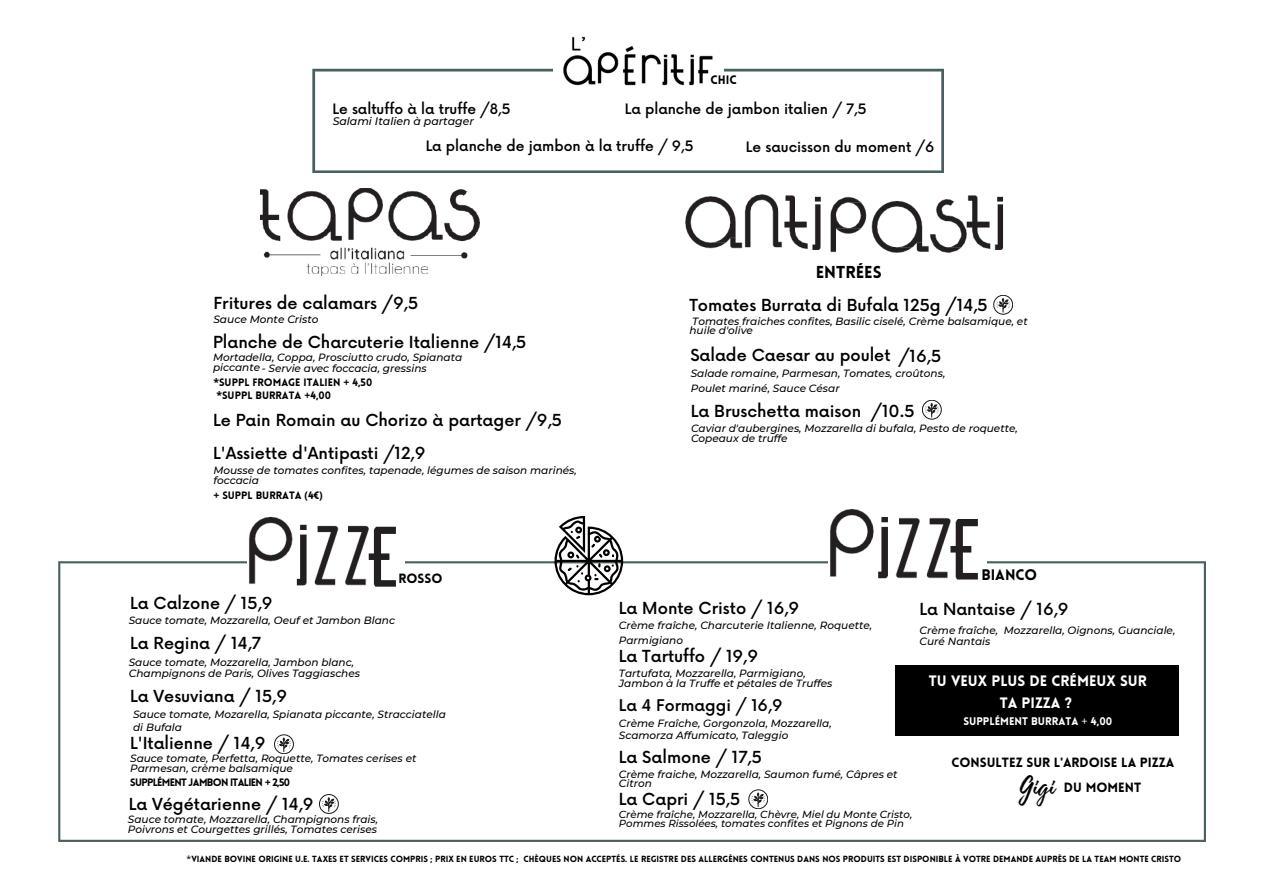
<style>
.page{position:relative;width:1263px;height:893px;background:#fff}
.page>*{position:absolute;margin:0;border:0;box-sizing:border-box;transform-origin:0 0}
.t1{font:26.25px "Playlist Script";color:#000}
.t2{font:900 16.88px "Lovelo";color:#000}
.t3{font:500 16.2px "Now";color:#000}
.t4{font:500 15.75px "Now";color:#000}
.t5{font:900 14.92px "Lovelo";color:#000}
.t6{font:900 14.77px/21.5px "Lovelo";color:#fff;text-align:center}
.t7{font:500 14.02px "Now";color:#000}
.t8{font:500 13.95px "Now";color:#000}
.t9{font:900 13.12px "Lovelo";color:#000}
.t10{font:900 13.05px "Lovelo";color:#000}
.t11{font:900 12px "Lovelo";color:#000}
.t12{font:italic 500 10.95px "Montserrat";color:#000}
.t13{font:900 10.8px "Lovelo";color:#fff}
.t14{font:italic 500 10.57px "Montserrat";color:#000}
.t15{font:italic 500 10.5px/9.6px "Montserrat";color:#000}
.t16{font:900 10.5px "Lovelo";color:#000}
.t17{font:900 10.5px "Lovelo";letter-spacing:-.065em;color:#000}
.t18{font:italic 500 10.2px "Montserrat";color:#000}
.t19{font:900 8.7px "Lovelo";color:#000}
.s1{font-family:"Noto Sans";font-weight:700}
.s2{font-family:"Noto Sans";font-weight:700;font-style:italic}
.s3{font-family:"Noto Sans";font-weight:400}
</style>
<div class="page">
<svg style="left:312px;top:69px;width:632px;height:104px"></svg>
<img style="left:553px;top:36px;width:171px;height:53px">
<img style="left:685px;top:194px;width:318px;height:59px">
<svg style="left:58px;top:561px;width:1148px;height:281px"></svg>
<svg style="left:554px;top:516px;width:69px;height:79px"></svg>
<img style="left:247px;top:516px;width:158px;height:85px">
<img style="left:260px;top:188px;width:219px;height:88px">
<div style="left:895px;top:665px;width:284px;height:70px;background:#000"></div>
<img style="left:829px;top:508px;width:157px;height:85px">
<div style="left:993px;top:295px;width:20px;height:19px;border:1px solid #1b181a;border-radius:50%"></div>
<svg style="left:996px;top:298px;width:14px;height:14px"></svg>
<div style="left:319px;top:794px;width:19px;height:19px;border:1px solid #1b181a;border-radius:50%"></div>
<svg style="left:322px;top:797px;width:14px;height:14px"></svg>
<div style="left:749px;top:789px;width:19px;height:20px;border:1px solid #1b181a;border-radius:50%"></div>
<svg style="left:751px;top:792px;width:14px;height:14px"></svg>
<div style="left:922px;top:400px;width:19px;height:19px;border:1px solid #1b181a;border-radius:50%"></div>
<svg style="left:925px;top:403px;width:14px;height:14px"></svg>
<div style="left:274px;top:734px;width:20px;height:20px;border:1px solid #1b181a;border-radius:50%"></div>
<svg style="left:277px;top:737px;width:14px;height:14px"></svg>
<p class="t11" style="left:711px;top:75px;width:28px">CHIC</p>
<p class="t7" style="left:625px;top:101px;width:243px">La planche de jambon italien / 7,5</p>
<p class="t7" style="left:426px;top:139px;width:269px">La planche de jambon à la truffe / 9,5</p>
<p class="t8" style="left:332px;top:102px;width:180px">Le saltuffo à la truffe /8,5</p>
<p class="t12" style="left:333px;top:115px;width:143px">Salami Italien à partager</p>
<p class="t7" style="left:746px;top:139px;width:190px">Le saucisson du moment /6</p>
<p class="t3" style="left:214px;top:294px;width:206px">Fritures de calamars /9,5</p>
<p class="t14" style="left:213px;top:312px;width:107px">Sauce Monte Cristo</p>
<p class="t3" style="left:213px;top:334px;width:315px">Planche de Charcuterie Italienne /14,5</p>
<p class="t15" style="left:213px;top:352px;width:251px">Mortadella, Coppa, Prosciutto crudo, Spianata</p>
<p class="t15" style="left:213px;top:362px;width:49px">piccante</p>
<p class="t15" style="left:262px;top:363px;width:166px">- Servie avec foccacia, gressins</p>
<p class="t16" style="left:213px;top:378px;width:160px"><span class="s1">*</span>SUPPL FROMAGE ITALIEN <span class="s1">+</span> 4,50</p>
<p class="t3" style="left:213px;top:411px;width:350px">Le Pain Romain au Chorizo à partager /9,5</p>
<p class="t16" style="left:216px;top:391px;width:116px"><span class="s1">*</span>SUPPL BURRATA <span class="s1">+</span>4,00</p>
<p class="t3" style="left:213px;top:445px;width:214px">L'Assiette d'Antipasti /12,9</p>
<p class="t15" style="left:213px;top:465px;width:365px;line-height:10.1px">Mousse de tomates confites, tapenade, légumes de saison marinés, foccacia</p>
<p class="t16" style="left:213px;top:491px;width:111px"><span class="s1">+</span> SUPPL BURRATA <span class="s1">(</span>4€<span class="s1">)</span></p>
<p class="t10" style="left:398px;top:573px;width:46px">ROSSO</p>
<p class="t3" style="left:130px;top:594px;width:144px">La Calzone / 15,9</p>
<p class="t15" style="left:129px;top:615px;width:268px">Sauce tomate, Mozzarella, Oeuf et Jambon Blanc</p>
<p class="t3" style="left:130px;top:634px;width:132px">La Regina / 14,7</p>
<p class="t15" style="left:129px;top:658px;width:227px">Sauce tomate, Mozzarella, Jambon blanc,</p>
<p class="t15" style="left:129px;top:668px;width:233px">Champignons de Paris, Olives Taggiasches</p>
<p class="t3" style="left:130px;top:688px;width:158px">La Vesuviana / 15,9</p>
<p class="t15" style="left:133px;top:708px;width:314px;line-height:12.4px">Sauce tomate, Mozarella, Spianata piccante, Stracciatella di Bufala</p>
<p class="t3" style="left:130px;top:734px;width:137px">L'Italienne / 14,9</p>
<p class="t15" style="left:130px;top:754px;width:288px">Sauce tomate, Perfetta, Roquette, Tomates cerises et<br>Parmesan, crème balsamique</p>
<p class="t17" style="left:130px;top:778px;width:161px">SUPPLÉMENT JAMBON ITALIEN <span class="s2">+</span> 2,50</p>
<p class="t3" style="left:129px;top:795px;width:186px">La Végétarienne / 14,9</p>
<p class="t15" style="left:128px;top:815px;width:252px">Sauce tomate, Mozzarella, Champignons frais,<br>Poivrons et Courgettes grillés, Tomates cerises</p>
<p class="t2" style="left:816px;top:265px;width:67px">ENTRÉES</p>
<p class="t3" style="left:689px;top:296px;width:300px">Tomates Burrata di Bufala 125g /14,5</p>
<p class="t15" style="left:689px;top:316px;width:340px">Tomates fraiches confites, Basilic ciselé, Crème balsamique, et huile d'olive</p>
<p class="t3" style="left:690px;top:347px;width:202px">Salade Caesar au poulet</p>
<p class="t3" style="left:898px;top:348px;width:44px">/16,5</p>
<p class="t15" style="left:691px;top:365px;width:256px;line-height:15.2px">Salade romaine, Parmesan, Tomates, croûtons,<br>Poulet mariné, Sauce César</p>
<p class="t3" style="left:691px;top:402px;width:225px">La Bruschetta maison /10.5</p>
<p class="t15" style="left:691px;top:423px;width:328px;line-height:10.1px">Caviar d'aubergines, Mozzarella di bufala, Pesto de roquette,<br>Copeaux de truffe</p>
<p class="t3" style="left:619px;top:599px;width:182px">La Monte Cristo / 16,9</p>
<p class="t15" style="left:619px;top:618px;width:255px;line-height:15.2px">Crème fraîche, Charcuterie Italienne, Roquette,<br>Parmigiano</p>
<p class="t3" style="left:619px;top:647px;width:141px">La Tartuffo / 19,9</p>
<p class="t15" style="left:619px;top:668px;width:188px">Tartufata, Mozzarella, Parmigiano,</p>
<p class="t15" style="left:619px;top:678px;width:215px">Jambon à la Truffe et pétales de Truffes</p>
<p class="t4" style="left:619px;top:697px;width:165px">La 4 Formaggi / 16,9</p>
<p class="t15" style="left:619px;top:718px;width:214px">Crème Fraîche, Gorgonzola, Mozzarella,</p>
<p class="t15" style="left:619px;top:730px;width:171px">Scamorza Affumicato, Taleggio</p>
<p class="t3" style="left:619px;top:748px;width:145px">La Salmone / 17,5</p>
<p class="t15" style="left:619px;top:769px;width:280px">Crème fraiche, Mozzarella, Saumon fumé, Câpres et<br>Citron</p>
<p class="t3" style="left:619px;top:790px;width:123px">La Capri / 15,5</p>
<p class="t18" style="left:619px;top:807px;width:295px">Crème fraîche, Mozzarella, Chèvre, Miel du Monte Cristo,</p>
<p class="t18" style="left:619px;top:816px;width:287px">Pommes Rissolées, tomates confites et Pignons de Pin</p>
<p class="t5" style="left:981px;top:568px;width:57px">BIANCO</p>
<p class="t3" style="left:919px;top:600px;width:151px">La Nantaise / 16,9</p>
<p class="t15" style="left:919px;top:625px;width:257px;line-height:11.2px">Crème fraîche, Mozzarella, Oignons, Guanciale,<br>Curé Nantais</p>
<p class="t6" style="left:929px;top:671px;width:219px">TU VEUX PLUS DE CRÉMEUX SUR<br>TA PIZZA ?</p>
<p class="t13" style="left:963px;top:717px;width:150px">SUPPLÉMENT BURRATA <span class="s3">+</span> 4,00</p>
<p class="t9" style="left:951px;top:757px;width:224px">CONSULTEZ SUR L'ARDOISE LA PIZZA</p>
<p class="t1" style="left:1019px;top:768px;width:37px">Gigi</p>
<p class="t9" style="left:1064px;top:782px;width:79px">DU MOMENT</p>
<p class="t19" style="left:187px;top:855px;width:996px"><span class="s3">*</span>VIANDE BOVINE ORIGINE U.E. TAXES ET SERVICES COMPRIS ; PRIX EN EUROS TTC ; CHÈQUES NON ACCEPTÉS. LE REGISTRE DES ALLERGÈNES CONTENUS DANS NOS PRODUITS EST DISPONIBLE À VOTRE DEMANDE AUPRÈS DE LA TEAM MONTE CRISTO</p>
</div>
